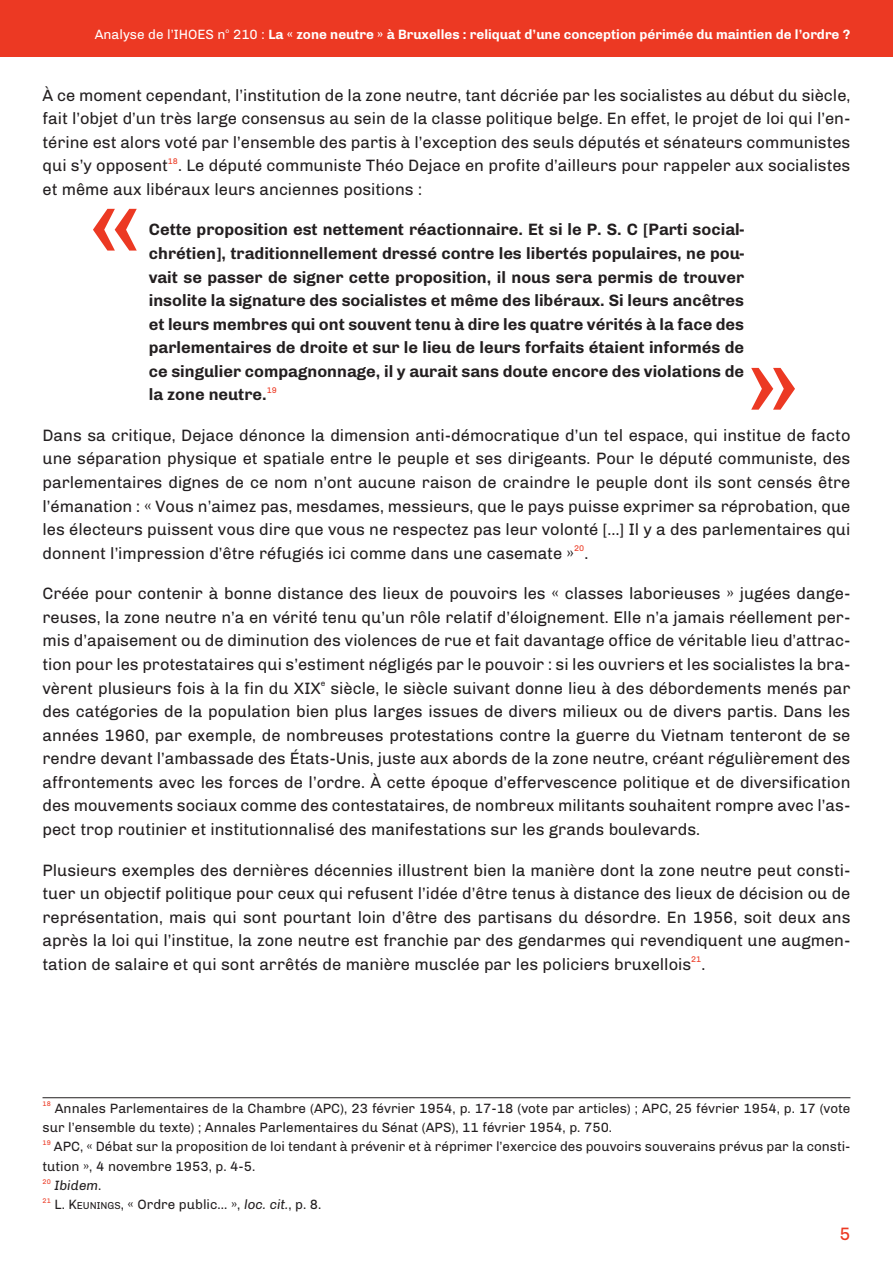
<style>
.page{position:relative;width:893px;height:1263px;background:#fff}
.page>*{position:absolute;margin:0;border:0;box-sizing:border-box;transform-origin:0 0}
.t1{font:700 120px "Chivo";color:#ec3923}
.t2{font:18px "Chivo";color:#ec3923}
.t3{font:16.5px/23.5px "Chivo";color:#231f20;text-align:justify}
.t4{font:700 16.5px/23.5px "Chivo";color:#231f20;text-align:justify}
.t5{font:13.5px/19.4px "Chivo";color:#231f20}
.t6{font:700 13.5px "Chivo";color:#fff}
.t7{font:13.5px "Chivo";color:#fff}
.t8{font:italic 13.5px "Chivo";color:#231f20}
.t9{font:8.25px "Chivo";color:#ec3923}
.t10{font:8.25px "Chivo";color:#231f20}
.t11{font:6.75px "Chivo";color:#ec3923}
.t12{font:6.75px "Chivo";color:#fff}
.s1{font-weight:400}
.s2{font-style:normal}
.s3{font-size:10.2px}
.s4{font-style:italic}
</style>
<div class="page">
<div style="left:0;top:0;width:893px;height:57px;background:#ec3923"></div>
<hr style="left:43px;top:1097px;width:807px;height:1px;background:#231f20">
<p class="t7" style="left:95px;top:29px;width:132px">analyse de l’IHoES n</p>
<p class="t12" style="left:226px;top:28px;width:5px">o</p>
<p class="t6" style="left:233px;top:29px;width:619px"><span class="s1">210 :</span> la « zone neutre » à Bruxelles : reliquat d’une conception périmée du maintien de l’ordre ?</p>
<p class="t3" style="left:43px;top:84px;width:809px">À ce moment cependant, l’institution de la zone neutre, tant décriée par les socialistes au début du siècle, fait l’objet d’un très large consensus au sein de la classe politique belge. En effet, le projet de loi qui l’en&shy;térine est alors voté par l’ensemble des partis à l’exception des seuls députés et sénateurs communistes qui s’y opposent</p>
<p class="t9" style="left:168px;top:158px;width:12px">18</p>
<p class="t3" style="left:43px;top:155px;width:809px;text-indent:136px">. Le député communiste Théo Dejace en profite d’ailleurs pour rappeler aux socialistes et même aux libéraux leurs anciennes positions :</p>
<p class="t4" style="left:149px;top:219px;width:597px">Cette proposition est nettement réactionnaire. et si le P. s. C [Parti social&shy;chrétien], traditionnellement dressé contre les libertés populaires, ne pou&shy;vait se passer de signer cette proposition, il nous sera permis de trouver insolite la signature des socialistes et même des libéraux. si leurs ancêtres et leurs membres qui ont souvent tenu à dire les quatre vérités à la face des parlementaires de droite et sur le lieu de leurs forfaits étaient informés de ce singulier compagnonnage, il y aurait sans doute encore des violations de la zone neutre.</p>
<h1 class="t1" style="left:87px;top:184px;width:57px">«</h1>
<h1 class="t1" style="left:746px;top:343px;width:57px">»</h1>
<p class="t9" style="left:267px;top:387px;width:12px">19</p>
<p class="t3" style="left:43px;top:425px;width:809px">Dans sa critique, Dejace dénonce la dimension anti-démocratique d’un tel espace, qui institue de facto une séparation physique et spatiale entre le peuple et ses dirigeants. Pour le député communiste, des parlementaires dignes de ce nom n’ont aucune raison de craindre le peuple dont ils sont censés être l’émanation : « Vous n’aimez pas, mesdames, messieurs, que le pays puisse exprimer sa réprobation, que les électeurs puissent vous dire que vous ne respectez pas leur volonté […] Il y a des parlementaires qui donnent l’impression d’être réfugiés ici comme dans une casemate »</p>
<p class="t9" style="left:574px;top:545px;width:12px">20</p>
<p class="t3" style="left:584px;top:542px;width:5px">.</p>
<p class="t3" style="left:43px;top:583px;width:809px">Créée pour contenir à bonne distance des lieux de pouvoirs les « classes laborieuses » jugées dange&shy;reuses, la zone neutre n’a en vérité tenu qu’un rôle relatif d’éloignement. Elle n’a jamais réellement per&shy;mis d’apaisement ou de diminution des violences de rue et fait davantage office de véritable lieu d’attrac&shy;tion pour les protestataires qui s’estiment négligés par le pouvoir : si les ouvriers et les socialistes la bra&shy;vèrent plusieurs fois à la fin du xIx</p>
<p class="t10" style="left:321px;top:680px;width:6px">e</p>
<p class="t3" style="left:43px;top:677px;width:809px;text-indent:288px">siècle, le siècle suivant donne lieu à des débordements menés par des catégories de la population bien plus larges issues de divers milieux ou de divers partis. Dans les années 1960, par exemple, de nombreuses protestations contre la guerre du Vietnam tenteront de se rendre devant l’ambassade des États-Unis, juste aux abords de la zone neutre, créant régulièrement des affrontements avec les forces de l’ordre. À cette époque d’effervescence politique et de diversification des mouvements sociaux comme des contestataires, de nombreux militants souhaitent rompre avec l’as&shy;pect trop routinier et institutionnalisé des manifestations sur les grands boulevards.</p>
<p class="t3" style="left:43px;top:859px;width:809px">Plusieurs exemples des dernières décennies illustrent bien la manière dont la zone neutre peut consti&shy;tuer un objectif politique pour ceux qui refusent l’idée d’être tenus à distance des lieux de décision ou de représentation, mais qui sont pourtant loin d’être des partisans du désordre. En 1956, soit deux ans après la loi qui l’institue, la zone neutre est franchie par des gendarmes qui revendiquent une augmen&shy;tation de salaire et qui sont arrêtés de manière musclée par les policiers bruxellois</p>
<p class="t9" style="left:691px;top:956px;width:12px">21</p>
<p class="t3" style="left:701px;top:953px;width:5px">.</p>
<p class="t11" style="left:43px;top:1101px;width:10px">18</p>
<p class="t5" style="left:43px;top:1099px;width:809px;text-indent:12px">annales Parlementaires de la Chambre (aPC), 23 février 1954, p. 17-18 (vote par articles) ; aPC, 25 février 1954, p. 17 (vote sur l’ensemble du texte) ; annales Parlementaires du Sénat (aPS), 11 février 1954, p. 750.</p>
<p class="t11" style="left:43px;top:1140px;width:10px">19</p>
<p class="t5" style="left:43px;top:1138px;width:809px;text-indent:11px">aPC, « Débat sur la proposition de loi tendant à prévenir et à réprimer l’exercice des pouvoirs souverains prévus par la consti&shy;tution », 4 novembre 1953, p. 4-5.</p>
<p class="t11" style="left:43px;top:1178px;width:10px">20</p>
<p class="t8" style="left:54px;top:1180px;width:48px">Ibidem<span class="s2">.</span></p>
<p class="t11" style="left:43px;top:1198px;width:10px">21</p>
<p class="t5" style="left:54px;top:1196px;width:269px">L. K<span class="s3">EUNINgS</span>, « ordre public… », <span class="s4">loc. cit.</span>, p. 8.</p>
<p class="t2" style="left:839px;top:1227px;width:13px">5</p>
</div>
